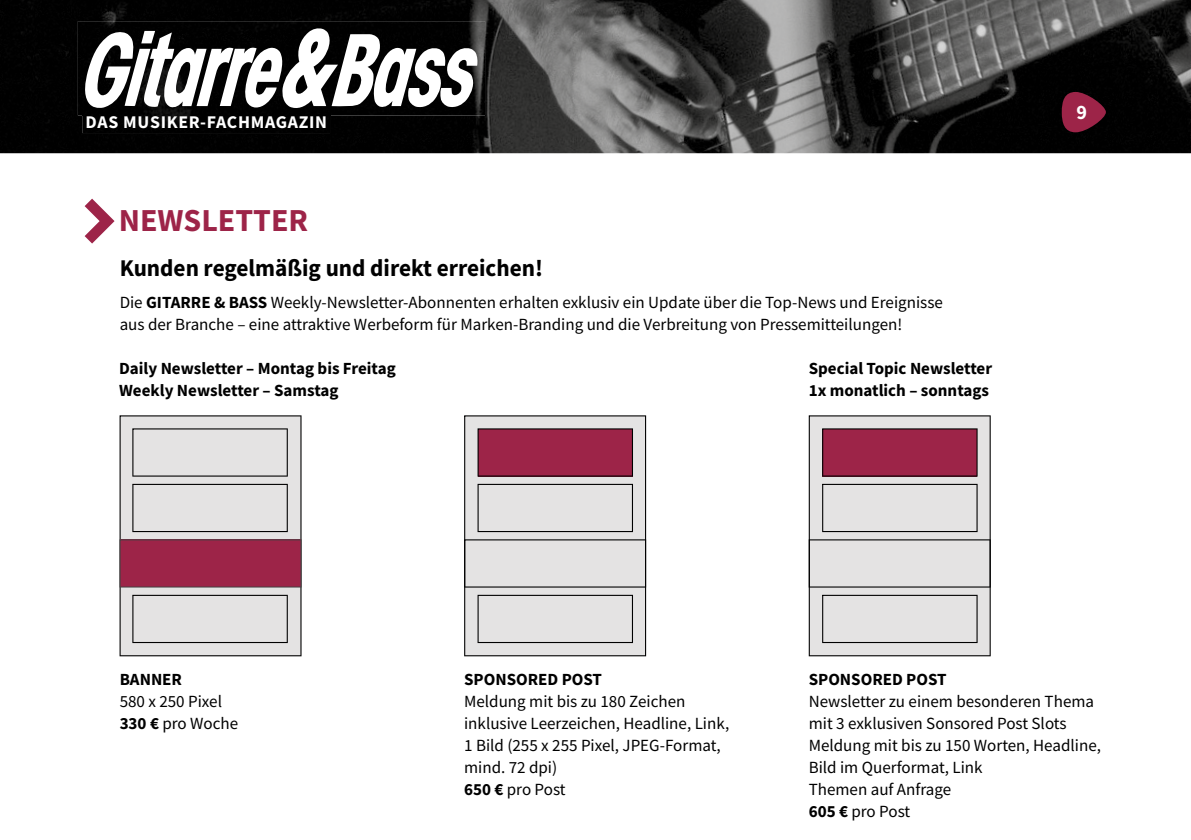
<style>
.page{position:relative;width:1191px;height:840px;background:#fff}
.page>*{position:absolute;margin:0;border:0;box-sizing:border-box;transform-origin:0 0}
.t1{font:700 32px "Source Sans Pro";color:#9d2448}
.t2{font:700 24px "Source Sans Pro";color:#000}
.t3{font:700 20px "Source Sans Pro";color:#fff}
.t4{font:700 17.8px "Source Sans Pro";letter-spacing:.04em;color:#fff}
.t5{font:17px/22px "Source Sans Pro";color:#000}
.t6{font:700 17px/22px "Source Sans Pro";color:#000}
.s1{font-weight:700}
</style>
<div class="page">
<img style="left:0;top:0;width:1191px;height:153px">
<div style="left:82px;top:115px;width:248px;height:18px;background:#000"></div>
<img style="left:87px;top:116px;width:239px;height:12px">
<img style="left:78px;top:21px;width:407px;height:94px">
<svg style="left:83px;top:27px;width:395px;height:83px"></svg>
<svg style="left:1061px;top:92px;width:45px;height:40px"></svg>
<svg style="left:85px;top:198px;width:30px;height:45px"></svg>
<svg style="left:120px;top:415px;width:181px;height:241px;fill:#e4e3e3"></svg>
<svg style="left:132px;top:428px;width:156px;height:48px"></svg>
<svg style="left:132px;top:483px;width:156px;height:49px"></svg>
<svg style="left:120px;top:539px;width:181px;height:48px"></svg>
<div style="left:132px;top:594px;width:156px;height:48px;background:#e4e3e3"></div>
<svg style="left:808px;top:415px;width:182px;height:241px;fill:#e4e3e3"></svg>
<svg style="left:822px;top:428px;width:155px;height:48px"></svg>
<svg style="left:822px;top:483px;width:155px;height:49px"></svg>
<svg style="left:808px;top:539px;width:182px;height:48px"></svg>
<div style="left:822px;top:594px;width:155px;height:48px;background:#e4e3e3"></div>
<svg style="left:464px;top:415px;width:182px;height:241px;fill:#e4e3e3"></svg>
<svg style="left:477px;top:428px;width:156px;height:48px"></svg>
<svg style="left:477px;top:483px;width:156px;height:49px"></svg>
<svg style="left:464px;top:539px;width:182px;height:48px"></svg>
<div style="left:477px;top:594px;width:156px;height:48px;background:#e4e3e3"></div>
<p class="t4" style="left:85px;top:113px;width:243px">DAS MUSIKER-FACHMAGAZIN</p>
<h1 class="t1" style="left:119px;top:204px;width:191px">NEWSLETTER</h1>
<h2 class="t2" style="left:120px;top:251px;width:425px">Kunden regelmäßig und direkt erreichen!</h2>
<p class="t5" style="left:120px;top:291px;width:824px">Die <span class="s1">GITARRE &amp; BASS</span> Weekly-Newsletter-Abonnenten erhalten exklusiv ein Update über die Top-News und Ereignisse aus der Branche – eine attraktive Werbeform für Marken-Branding und die Verbreitung von Pressemitteilungen!</p>
<p class="t6" style="left:119px;top:357px;width:278px">Daily Newsletter – Montag bis Freitag<br>Weekly Newsletter – Samstag</p>
<p class="t6" style="left:808px;top:357px;width:185px">Special Topic Newsletter<br>1x monatlich – sonntags</p>
<p class="t3" style="left:1076px;top:98px;width:12px">9</p>
<p class="t6" style="left:120px;top:668px;width:64px">BANNER</p>
<p class="t5" style="left:120px;top:691px;width:120px">580 x 250 Pixel<br><span class="s1">330 €</span> pro Woche</p>
<p class="t6" style="left:464px;top:668px;width:139px">SPONSORED POST</p>
<p class="t5" style="left:464px;top:691px;width:267px">Meldung mit bis zu 180 Zeichen inklusive Leerzeichen, Headline, Link,<br>1 Bild (255 x 255 Pixel, JPEG-Format, mind. 72 dpi)<br><span class="s1">650 €</span> pro Post</p>
<p class="t6" style="left:808px;top:668px;width:139px">SPONSORED POST</p>
<p class="t5" style="left:808px;top:691px;width:294px">Newsletter zu einem besonderen Thema mit 3 exklusiven Sonsored Post Slots<br>Meldung mit bis zu 150 Worten, Headline,<br>Bild im Querformat, Link<br>Themen auf Anfrage<br><span class="s1">605 €</span> pro Post</p>
</div>
